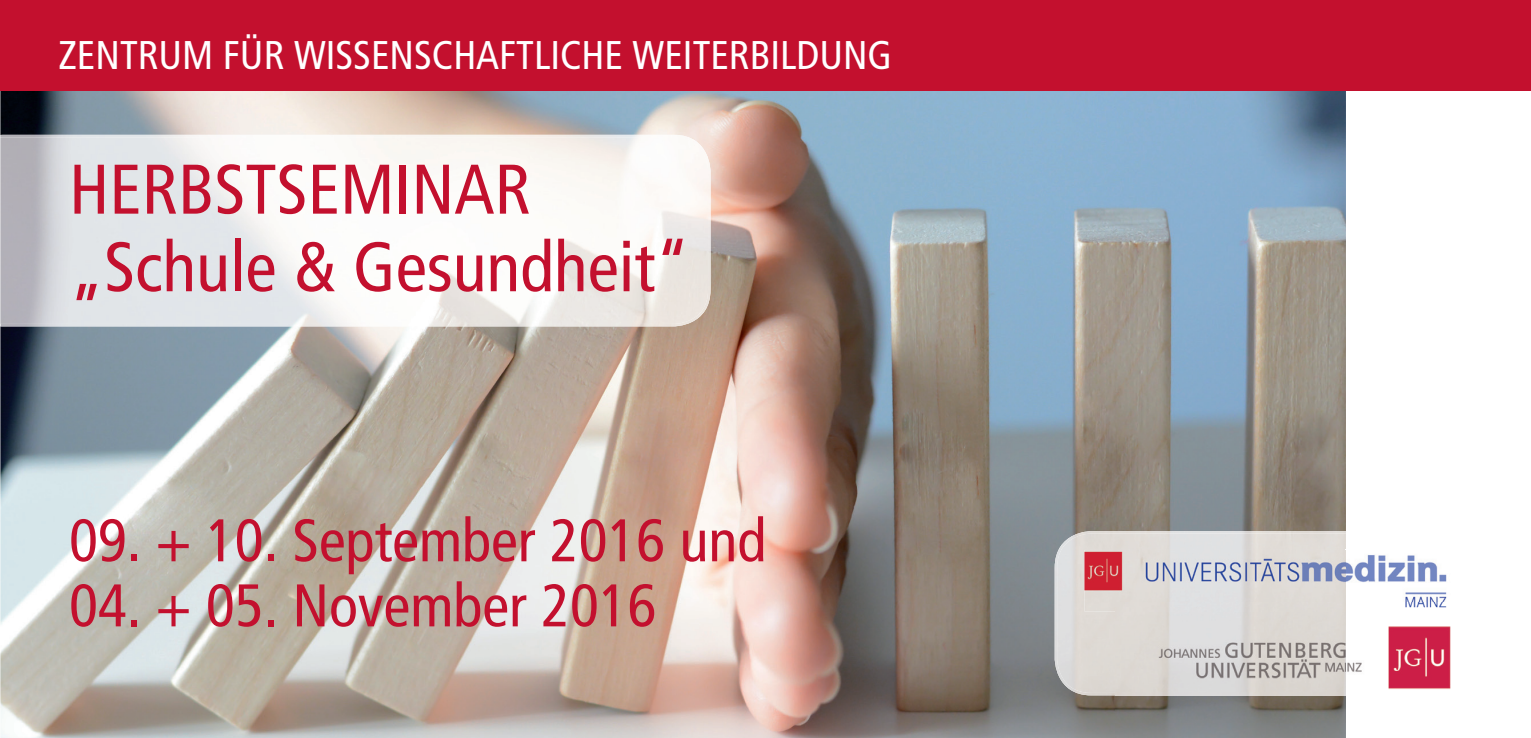
<style>
.page{position:relative;width:1531px;height:738px;background:#fff}
.page>*{position:absolute;margin:0;border:0;box-sizing:border-box;transform-origin:0 0}
.t1{font:condensed 70px/77.5px "Frutiger LT";color:#c3102e}
.t2{font:condensed 60px "Frutiger LT";color:#c3102e}
.t3{font:condensed 40px "Frutiger LT";color:#fff}
</style>
<div class="page">
<img style="left:0;top:90px;width:1346px;height:647px">
<div style="left:0;top:0;width:1531px;height:90px;background:#c3102e"></div>
<img style="left:1px;top:135px;width:709px;height:191px">
<svg style="left:0;top:135px;width:1px;height:191px"></svg>
<img style="left:1054px;top:530px;width:292px;height:164px">
<img style="left:1115px;top:611px;width:336px;height:110px">
<img style="left:1084px;top:549px;width:363px;height:62px">
<p class="t3" style="left:58px;top:32px;width:835px">ZENTRUM FÜR WISSENSCHAFTLICHE WEITERBILDUNG</p>
<p class="t1" style="left:69px;top:151px;width:622px">HERBSTSEMINAR „SCHULE &amp; GESUNDHEIT“</p>
<p class="t2" style="left:69px;top:505px;width:699px">09. + 10. SEPTEMBER 2016 UND</p>
<p class="t2" style="left:69px;top:570px;width:589px">04. + 05. NOVEMBER 2016</p>
</div>
